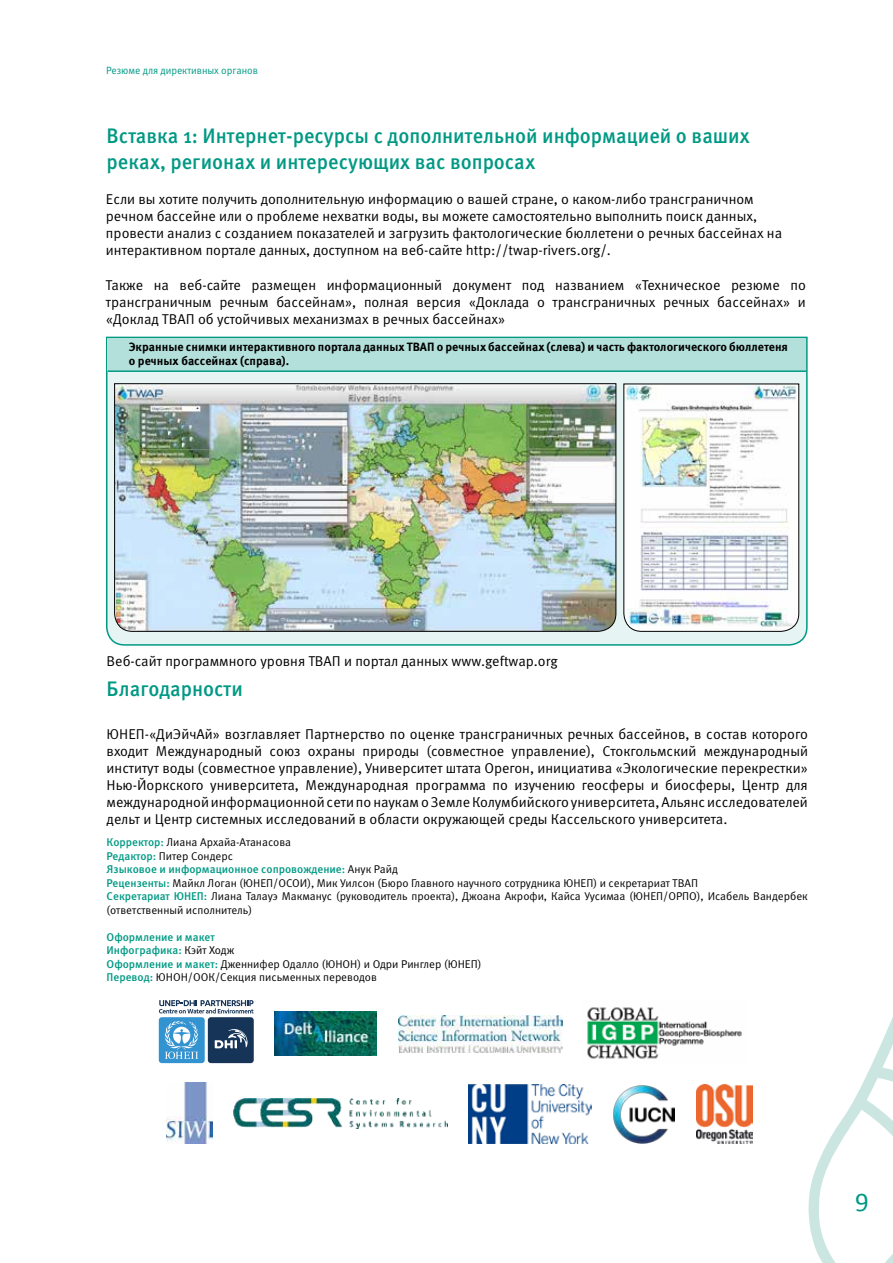
<style>
.page{position:relative;width:893px;height:1263px;background:#fff}
.page>*{position:absolute;margin:0;border:0;box-sizing:border-box;transform-origin:0 0}
.t1{font:27px "Calibri";color:#009984}
.t2{font:500 21px/25.2px "Meta Pro";color:#009984;scale:.96 1}
.t3{font:14.25px/17.1px "Meta Pro";color:#000;text-align:justify}
.t4{font:700 12px/14.4px "Meta Pro";color:#000}
.t5{font:11.25px/13.5px "Meta Pro";color:#000}
.t6{font:10.5px "Meta Pro";color:#009984;scale:.96 1}
.s1{font-weight:500;color:#009984}
</style>
<div class="page">
<svg style="left:808px;top:1017px;width:85px;height:246px"></svg>
<svg style="left:106px;top:336px;width:702px;height:310px;background:#cce6e2"></svg>
<div style="left:108px;top:338px;width:698px;height:32px;background:#b3e0da"></div>
<img style="left:114px;top:383px;width:502px;height:249px">
<img style="left:623px;top:384px;width:176px;height:248px">
<img style="left:468px;top:1084px;width:123px;height:59px">
<img style="left:234px;top:1099px;width:213px;height:29px">
<img style="left:167px;top:1082px;width:45px;height:62px">
<img style="left:587px;top:1007px;width:155px;height:52px">
<img style="left:398px;top:1015px;width:164px;height:37px">
<img style="left:275px;top:1012px;width:101px;height:43px">
<hr style="left:108px;top:370px;width:699px;height:2px;background:#009984">
<svg style="left:159px;top:1000px;width:95px;height:63px"></svg>
<img style="left:613px;top:1085px;width:62px;height:59px">
<img style="left:696px;top:1084px;width:57px;height:60px">
<p class="t6" style="left:106px;top:63px;width:160px">Резюме для директивных органов</p>
<h2 class="t2" style="left:107px;top:124px;width:671px">Вставка 1: Интернет-ресурсы с дополнительной информацией о ваших реках, регионах и интересующих вас вопросах</h2>
<p class="t3" style="left:106px;top:191px;width:678px;text-align:left">Если вы хотите получить дополнительную информацию о вашей стране, о каком-либо трансграничном речном бассейне или о проблеме нехватки воды, вы можете самостоятельно выполнить поиск данных, провести анализ с созданием показателей и загрузить фактологические бюллетени о речных бассейнах на интерактивном портале данных, доступном на веб-сайте http://twap-rivers.org/.</p>
<p class="t3" style="left:106px;top:277px;width:701px">Также на веб-сайте размещен информационный документ под названием «Техническое резюме по трансграничным речным бассейнам», полная версия «Доклада о трансграничных речных бассейнах» и «Доклад ТВАП об устойчивых механизмах в речных бассейнах»</p>
<p class="t4" style="left:129px;top:340px;width:661px">Экранные снимки интерактивного портала данных ТВАП о речных бассейнах (слева) и часть фактологического бюллетеня о речных бассейнах (справа).</p>
<p class="t3" style="left:107px;top:653px;width:452px">Веб-сайт программного уровня TВАП и портал данных www.geftwap.org</p>
<h2 class="t2" style="left:107px;top:677px;width:144px">Благодарности</h2>
<p class="t3" style="left:107px;top:726px;width:703px">ЮНЕП-«ДиЭйчАй» возглавляет Партнерство по оценке трансграничных речных бассейнов, в состав которого входит Международный союз охраны природы (coвместное управление), Стокгольмский международный институт воды (coвместное управление), Университет штата Орегон, инициатива «Экологические перекрестки» Нью-Йоркского университета, Международная программа по изучению геосферы и биосферы, Центр для международной информационной сети по наукам о Земле Колумбийского университета, Альянс исследователей дельт и Центр системных исследований в области окружающей среды Кассельского университета.</p>
<p class="t5" style="left:107px;top:836px;width:703px"><span class="s1">Корректор:</span> Лиана Архайа-Атанасова<br><span class="s1">Редактор:</span> Питер Сондерс<br><span class="s1">Языковое и информационное сопровождение:</span> Анук Райд<br><span class="s1">Рецензенты:</span> Майкл Логан (ЮНЕП/ОСОИ), Мик Уилсон (Бюро Главного научного сотрудника ЮНЕП) и секретариат ТВАП<br><span class="s1">Секретариат ЮНЕП:</span> Лиана Талауэ Макманус (руководитель проекта), Джоана Акрофи, Кайса Уусимаа (ЮНЕП/ОРПО), Исабель Вандербек (ответственный исполнитель)</p>
<p class="t5" style="left:107px;top:930px;width:376px"><span class="s1">Оформление и макет<br>Инфографика:</span> Кэйт Ходж<br><span class="s1">Оформление и макет:</span> Дженнифер Одалло (ЮНОН) и Одри Ринглер (ЮНЕП)<br><span class="s1">Перевод:</span> ЮНОН/ООК/Секция письменных переводов</p>
<h1 class="t1" style="left:855px;top:1185px;width:15px">9</h1>
</div>
